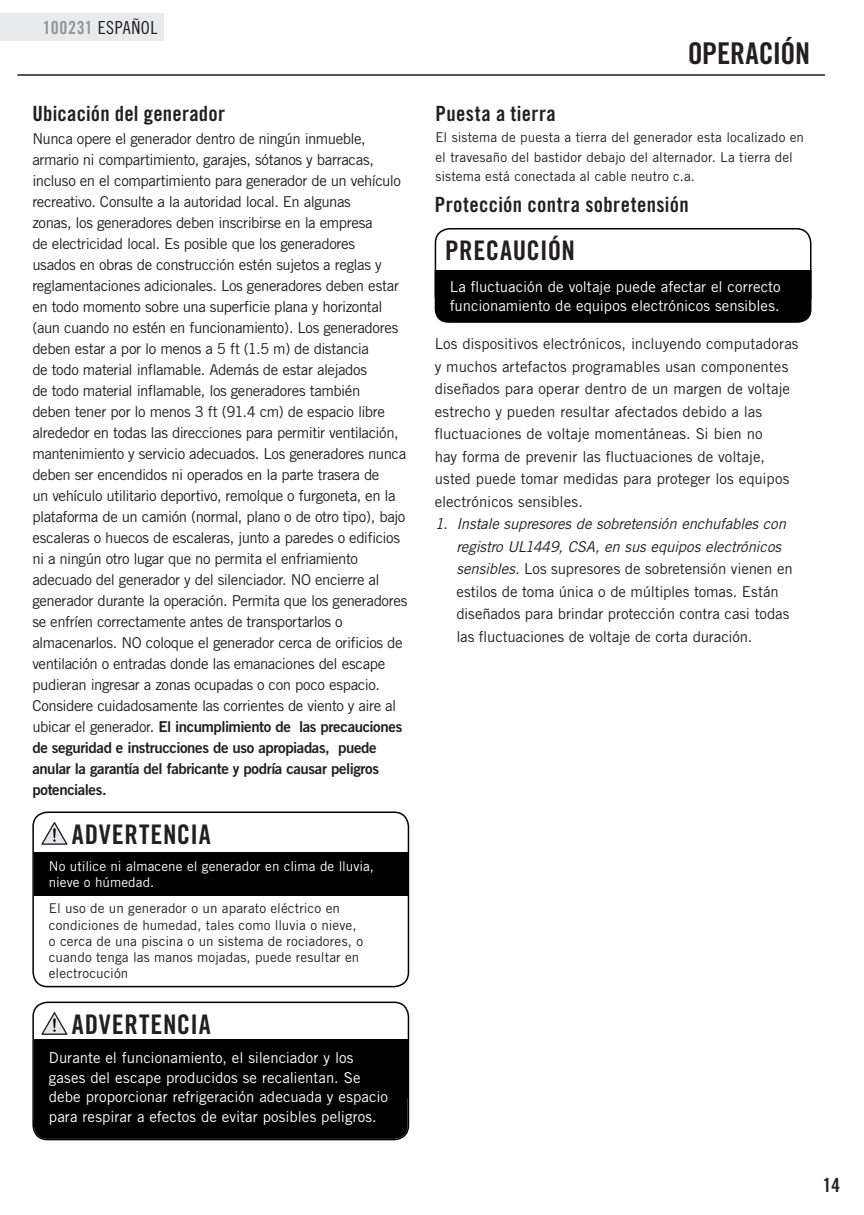
<style>
.page{position:relative;width:864px;height:1215px;background:#fff}
.page>*{position:absolute;margin:0;border:0;box-sizing:border-box;transform-origin:0 0}
.t1{font:30px "Trade Gothic Bold Cond Twenty";letter-spacing:-.01em;color:#231f20}
.t2{font:27px "Trade Gothic Bold Cond Twenty";letter-spacing:.025em;color:#231f20}
.t3{font:21px "Trade Gothic Bold Cond Twenty";letter-spacing:.015em;color:#231f20}
.t4{font:19.5px "Trade Gothic Bold Cond Twenty";color:#231f20}
.t5{font:18px "Trade Gothic Cond Eighteen";letter-spacing:.025em;color:#231f20}
.t6{font:15px/21px "Trade Gothic";letter-spacing:-.025em;color:#231f20}
.t7{font:15px/22.5px "Trade Gothic";color:#231f20}
.t8{font:15px/19.5px "Trade Gothic";color:#fff}
.t9{font:15px/21px "Trade Gothic Bold Two";letter-spacing:-.025em;color:#231f20}
.t10{font:13.5px/16.2px "Trade Gothic";letter-spacing:.005em;color:#231f20}
.t11{font:13.5px/16.2px "Trade Gothic";letter-spacing:.005em;color:#fff}
.s1{font-family:"Trade Gothic Bold Cond Twenty";color:#939598}
.s2{font-family:"Trade Gothic"}
.s3{font-style:italic}
</style>
<div class="page">
<hr style="left:17px;top:74px;width:808px;height:2px;background:#231f20">
<div style="left:0;top:14px;width:164px;height:27px;background:#e8eaec"></div>
<div style="left:435px;top:228px;width:376px;height:83px;border:2px solid #000;border-radius:14px"></div>
<div style="left:434px;top:268px;width:378px;height:55px;background:#000"></div>
<div style="left:32px;top:811px;width:377px;height:176px;border:2px solid #000;border-radius:14px"></div>
<div style="left:34px;top:852px;width:374px;height:44px;background:#000"></div>
<svg style="left:41px;top:822px;width:27px;height:23px"></svg>
<div style="left:32px;top:1002px;width:377px;height:138px;border:2px solid #000;border-radius:14px"></div>
<svg style="left:41px;top:1012px;width:27px;height:23px"></svg>
<div style="left:34px;top:1042px;width:374px;height:97px;background:#000;border-radius:14px"></div>
<div style="left:34px;top:1039px;width:374px;height:58px;background:#000"></div>
<p class="t5" style="left:43px;top:17px;width:116px"><span class="s1">100231</span> ESPAÑOL</p>
<h3 class="t3" style="left:32px;top:101px;width:194px">Ubicación del generador</h3>
<p class="t6" style="left:32px;top:128px;width:377px">Nunca opere el generador dentro de ningún inmueble, armario ni compartimiento, garajes, sótanos y barracas, incluso en el compartimiento para generador de un vehículo recreativo. Consulte a la autoridad local. En algunas<br>zonas, los generadores deben inscribirse en la empresa<br>de electricidad local. Es posible que los generadores<br>usados en obras de construcción estén sujetos a reglas y reglamentaciones adicionales. Los generadores deben estar en todo momento sobre una superficie plana y horizontal (aun cuando no estén en funcionamiento). Los generadores deben estar a por lo menos a 5 ft (1.5 m) de distancia<br>de todo material inflamable. Además de estar alejados<br>de todo material inflamable, los generadores también<br>deben tener por lo menos 3 ft (91.4 cm) de espacio libre alrededor en todas las direcciones para permitir ventilación, mantenimiento y servicio adecuados. Los generadores nunca deben ser encendidos ni operados en la parte trasera de<br>un vehículo utilitario deportivo, remolque o furgoneta, en la plataforma de un camión (normal, plano o de otro tipo), bajo escaleras o huecos de escaleras, junto a paredes o edificios ni a ningún otro lugar que no permita el enfriamiento adecuado del generador y del silenciador. NO encierre al generador durante la operación. Permita que los generadores se enfríen correctamente antes de transportarlos o almacenarlos. NO coloque el generador cerca de orificios de ventilación o entradas donde las emanaciones del escape pudieran ingresar a zonas ocupadas o con poco espacio.<br>Considere cuidadosamente las corrientes de viento y aire al</p>
<p class="t9" style="left:32px;top:716px;width:371px"><span class="s2">ubicar el generador.</span> El incumplimiento de las precauciones de seguridad e instrucciones de uso apropiadas, puede anular la garantía del fabricante y podría causar peligros potenciales.</p>
<h2 class="t2" style="left:72px;top:818px;width:140px">ADVERTENCIA</h2>
<p class="t11" style="left:49px;top:858px;width:327px">No utilice ni almacene el generador en clima de lluvia, nieve o húmedad.</p>
<p class="t10" style="left:49px;top:900px;width:316px">El uso de un generador o un aparato eléctrico en condiciones de humedad, tales como lluvia o nieve, o cerca de una piscina o un sistema de rociadores, o cuando tenga las manos mojadas, puede resultar en electrocución</p>
<h2 class="t2" style="left:72px;top:1008px;width:140px">ADVERTENCIA</h2>
<p class="t8" style="left:49px;top:1048px;width:341px">Durante el funcionamiento, el silenciador y los gases del escape producidos se recalientan. Se debe proporcionar refrigeración adecuada y espacio para respirar a efectos de evitar posibles peligros.</p>
<h1 class="t1" style="left:688px;top:35px;width:124px">OPERACIÓN</h1>
<h3 class="t3" style="left:435px;top:101px;width:122px">Puesta a tierra</h3>
<p class="t10" style="left:435px;top:127px;width:370px;line-height:19.5px">El sistema de puesta a tierra del generador esta localizado en el travesaño del bastidor debajo del alternador. La tierra del sistema está conectada al cable neutro c.a.</p>
<h3 class="t3" style="left:435px;top:192px;width:256px">Protección contra sobretensión</h3>
<h2 class="t2" style="left:445px;top:234px;width:131px">PRECAUCIÓN</h2>
<p class="t8" style="left:450px;top:276px;width:333px">La fluctuación de voltaje puede afectar el correcto funcionamiento de equipos electrónicos sensibles.</p>
<p class="t7" style="left:435px;top:332px;width:365px">Los dispositivos electrónicos, incluyendo computadoras y muchos artefactos programables usan componentes diseñados para operar dentro de un margen de voltaje estrecho y pueden resultar afectados debido a las fluctuaciones de voltaje momentáneas. Si bien no<br>hay forma de prevenir las fluctuaciones de voltaje, usted puede tomar medidas para proteger los equipos electrónicos sensibles.</p>
<p class="t6" style="left:456px;top:512px;width:338px;line-height:22.5px;text-indent:-22px"><span class="s3">1. Instale supresores de sobretensión enchufables con registro UL1449, CSA, en sus equipos electrónicos sensibles.</span> Los supresores de sobretensión vienen en estilos de toma única o de múltiples tomas. Están diseñados para brindar protección contra casi todas las fluctuaciones de voltaje de corta duración.</p>
<h3 class="t4" style="left:823px;top:1173px;width:16px">14</h3>
</div>
